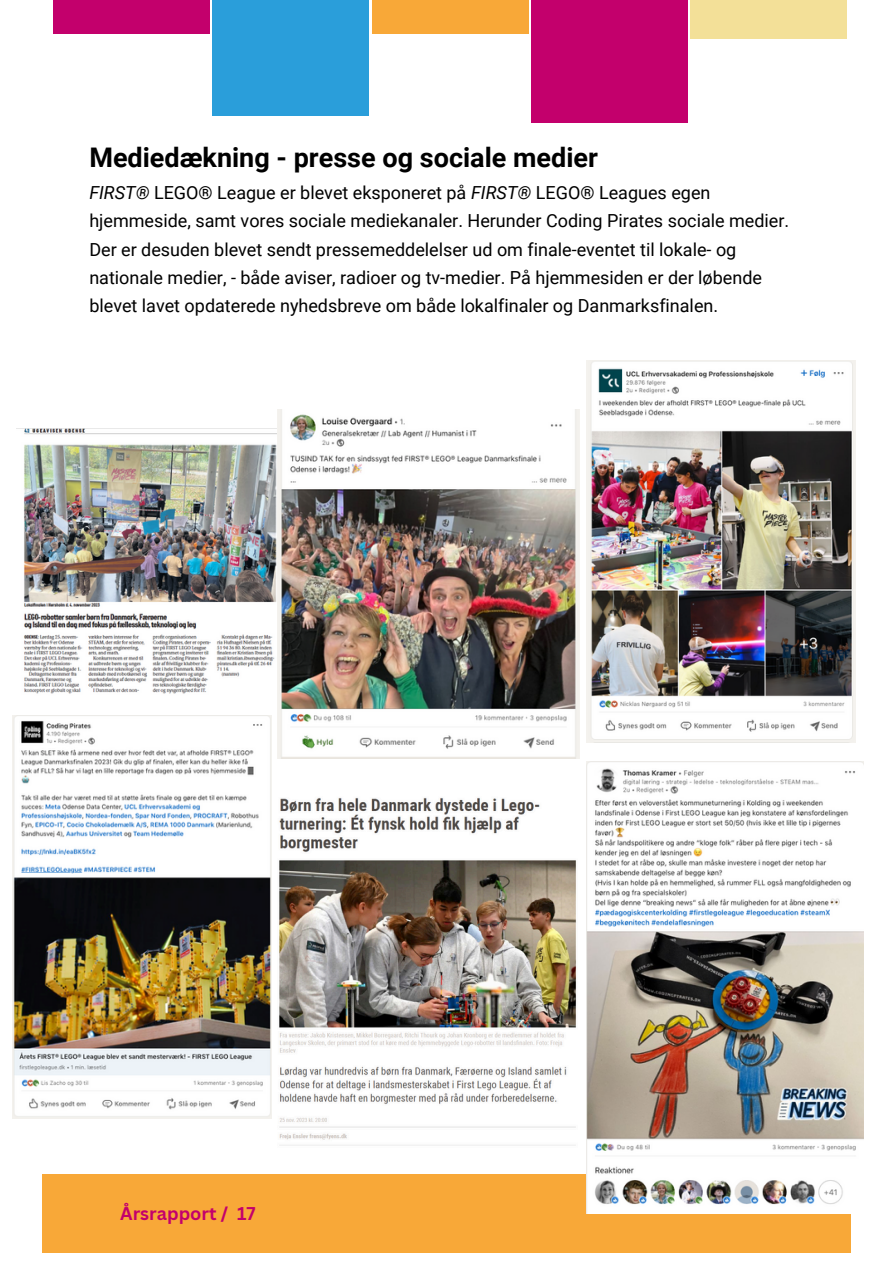
<style>
.page{position:relative;width:894px;height:1264px;background:#fff}
.page>*{position:absolute;margin:0;border:0;box-sizing:border-box;transform-origin:0 0}
.t1{font:700 27px "Roboto";color:#000}
.t2{font:18px/28.2px "Roboto";color:#000}
.t3{font:700 18px "Canva Sans";color:#c3006c}
.s1{font-style:italic}
</style>
<div class="page">
<div style="left:42px;top:1174px;width:808px;height:78px;background:#f8a838"></div>
<div style="left:53px;top:0;width:156px;height:34px;background:#c3006c"></div>
<div style="left:212px;top:0;width:156px;height:115px;background:#2a9eda"></div>
<div style="left:372px;top:0;width:156px;height:34px;background:#f8a838"></div>
<div style="left:531px;top:0;width:156px;height:123px;background:#c3006c"></div>
<div style="left:690px;top:0;width:156px;height:39px;background:#f3e098"></div>
<img style="left:279px;top:797px;width:297px;height:349px">
<img style="left:16px;top:428px;width:261px;height:266px">
<img style="left:13px;top:715px;width:258px;height:403px">
<img style="left:586px;top:360px;width:269px;height:382px">
<img style="left:278px;top:409px;width:301px;height:349px">
<img style="left:586px;top:761px;width:277px;height:452px">
<p class="t1" style="left:89px;top:142px;width:510px">Mediedækning - presse og sociale medier</p>
<p class="t2" style="left:89px;top:179px;width:701px"><span class="s1">FIRST®</span> LEGO® League er blevet eksponeret på <span class="s1">FIRST®</span> LEGO® Leagues egen hjemmeside, samt vores sociale mediekanaler. Herunder Coding Pirates sociale medier.<br>Der er desuden blevet sendt pressemeddelelser ud om finale-eventet til lokale- og nationale medier, - både aviser, radioer og tv-medier. På hjemmesiden er der løbende blevet lavet opdaterede nyhedsbreve om både lokalfinaler og Danmarksfinalen.</p>
<p class="t3" style="left:120px;top:1200px;width:137px">Årsrapport / 17</p>
</div>
